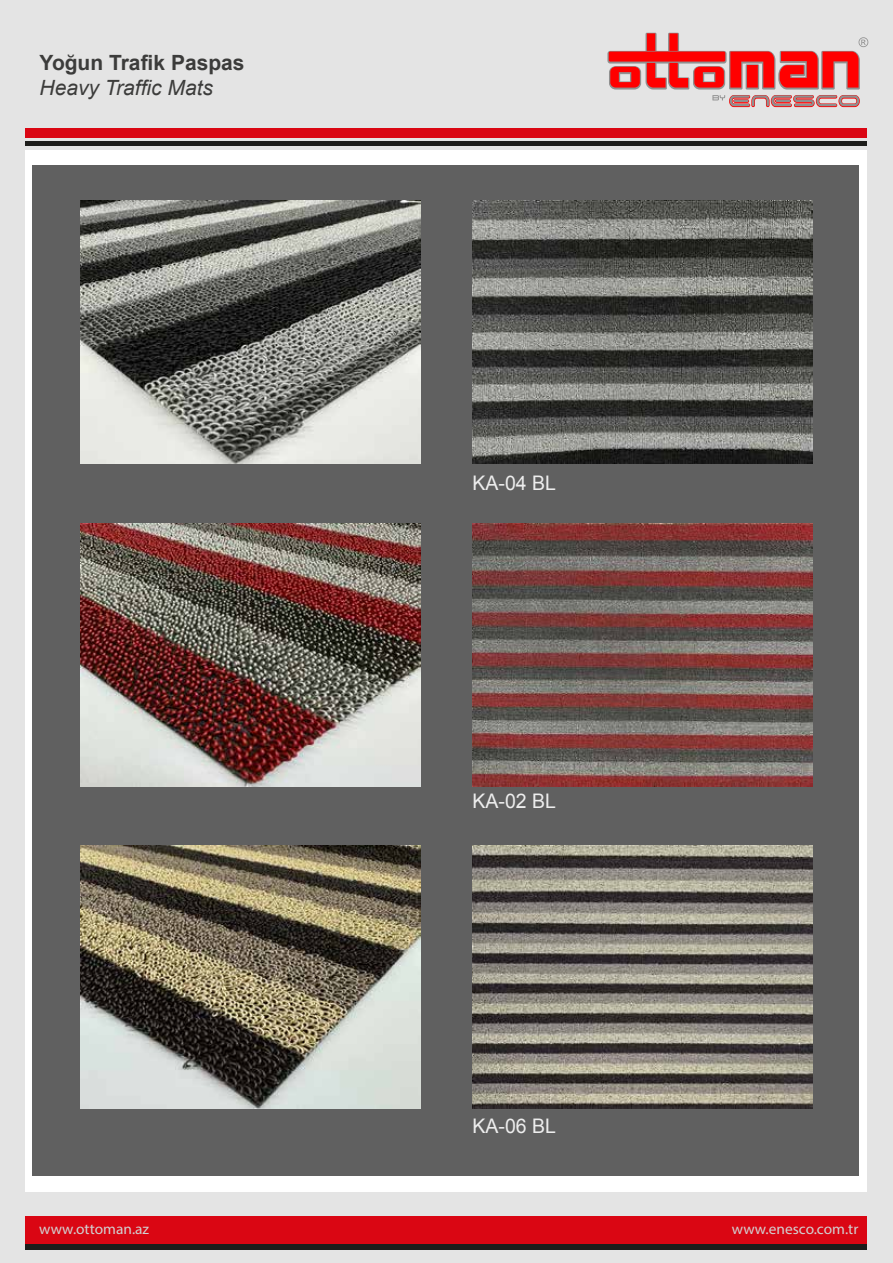
<style>
.page{position:relative;width:893px;height:1263px;background:#e4e4e4}
.page>*{position:absolute;margin:0;border:0;box-sizing:border-box;transform-origin:0 0}
.t1{font:700 21px "Arial";color:#3c3c3b}
.t2{font:italic 21px "Arial";color:#3c3c3b}
.t3{font:20.1px "Arial";color:#ededed}
.t4{font:15px "Myriad Pro";color:#d1d1d1}
</style>
<div class="page">
<div style="left:26px;top:1243px;width:841px;height:7px;background:#1d1d1b"></div>
<div style="left:26px;top:149px;width:841px;height:1042px;background:#fff"></div>
<svg style="left:607px;top:33px;width:261px;height:74px"></svg>
<div style="left:26px;top:1216px;width:841px;height:27px;background:#da0613"></div>
<div style="left:32px;top:166px;width:827px;height:1010px;background:#606060"></div>
<div style="left:26px;top:128px;width:841px;height:10px;background:#da0613"></div>
<hr style="left:26px;top:141px;width:841px;height:4px;background:#1d1d1b">
<img style="left:80px;top:201px;width:340px;height:263px">
<img style="left:473px;top:201px;width:340px;height:263px">
<img style="left:80px;top:523px;width:340px;height:263px">
<img style="left:473px;top:523px;width:340px;height:263px">
<img style="left:80px;top:846px;width:340px;height:262px">
<img style="left:473px;top:846px;width:340px;height:262px">
<h1 class="t1" style="left:40px;top:49px;width:206px">Yoğun Trafik Paspas</h1>
<h1 class="t2" style="left:40px;top:74px;width:175px">Heavy Traffic Mats</h1>
<h2 class="t3" style="left:473px;top:470px;width:85px">KA-04 BL</h2>
<h2 class="t3" style="left:473px;top:787px;width:85px">KA-02 BL</h2>
<h2 class="t3" style="left:473px;top:1113px;width:85px">KA-06 BL</h2>
<p class="t4" style="left:39px;top:1220px;width:111px">www.ottoman.az</p>
<p class="t4" style="left:732px;top:1220px;width:128px">www.enesco.com.tr</p>
</div>
